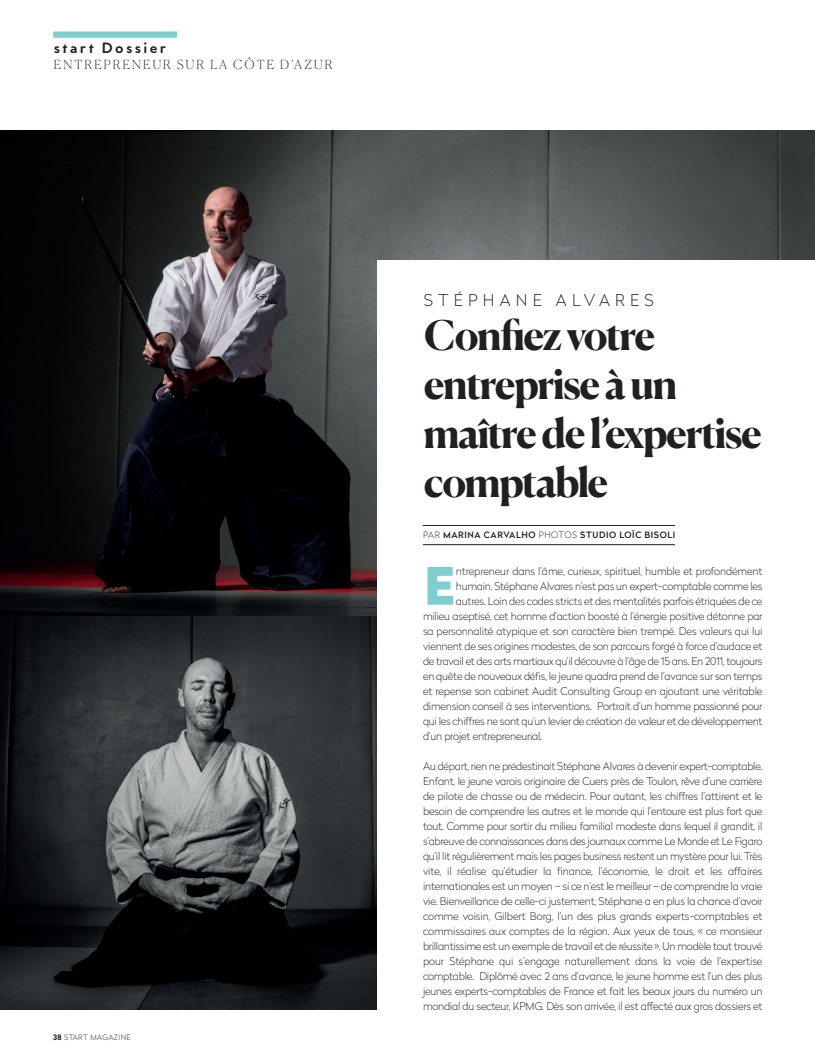
<style>
.page{position:relative;width:815px;height:1063px;background:#fff}
.page>*{position:absolute;margin:0;border:0;box-sizing:border-box;transform-origin:0 0}
.t1{font:900 51.38px "Radikal";color:#7eced0}
.t2{font:700 40.62px/48.9px "Canela";letter-spacing:-.035em;color:#231f20}
.t3{font:100 16.25px "Radikal";letter-spacing:.32em;color:#231f20}
.t4{font:800 15px "MTT Milano";letter-spacing:.15em;color:#231f20}
.t5{font:100 12.5px "Canela";letter-spacing:.17em;color:#231f20}
.t6{font:100 10.62px/15px "Radikal";letter-spacing:-.02em;color:#231f20;text-align:justify}
.t7{font:500 8.75px "Radikal";letter-spacing:.07em;color:#231f20}
.t8{font:100 7.5px "Radikal";letter-spacing:.055em;color:#231f20}
.s1{font-weight:700}
.s2{font-weight:100}
</style>
<div class="page">
<img style="left:0;top:130px;width:815px;height:486px">
<img style="left:0;top:616px;width:377px;height:393px">
<div style="left:378px;top:260px;width:437px;height:751px;background:#fff"></div>
<hr style="left:423px;top:525px;width:252px;height:1px;background:#231f20">
<hr style="left:423px;top:544px;width:252px;height:1px;background:#231f20">
<div style="left:53px;top:31px;width:124px;height:7px;background:#7eced0"></div>
<h3 class="t4" style="left:54px;top:42px;width:114px">start Dossier</h3>
<p class="t5" style="left:54px;top:60px;width:280px">ENTREPRENEUR SUR LA CÔTE d’AZUR</p>
<p class="t8" style="left:53px;top:1034px;width:79px"><span class="s1">38</span> START MAGAZINE</p>
<h3 class="t3" style="left:424px;top:294px;width:231px">STéPhANE ALVARES</h3>
<h2 class="t2" style="left:424px;top:316px;width:340px">Confiez votre entrepriseàun maîtredel’expertise comptable</h2>
<p class="t7" style="left:423px;top:532px;width:254px"><span class="s2">PAR</span> MARINA CARVALHO <span class="s2">PhoToS</span> STUDIO LOÏC BISOLI</p>
<h1 class="t1" style="left:424px;top:567px;width:33px">E</h1>
<p class="t6" style="left:456px;top:565px;width:308px">ntrepreneur dans l’âme, curieux, spirituel, humble et profondément</p>
<p class="t6" style="left:456px;top:580px;width:308px">humain, Stéphane Alvares n’est pas un expert-comptable comme les</p>
<p class="t6" style="left:456px;top:595px;width:308px">autres. Loin des codes stricts et des mentalités parfois étriquées de ce</p>
<p class="t6" style="left:423px;top:610px;width:341px">milieu aseptisé, cet homme d’action boosté à l’énergie positive détonne par</p>
<p class="t6" style="left:423px;top:625px;width:341px">sa personnalité atypique et son caractère bien trempé. Des valeurs qui lui</p>
<p class="t6" style="left:423px;top:640px;width:341px">viennent de ses origines modestes, de son parcours forgé à force d’audace et</p>
<p class="t6" style="left:423px;top:655px;width:341px">de travail et des arts martiaux qu’il découvre à l’âge de 15 ans. En 2011, toujours</p>
<p class="t6" style="left:423px;top:670px;width:341px">en quête de nouveaux défis, le jeune quadra prend de l’avance sur son temps</p>
<p class="t6" style="left:423px;top:685px;width:341px">et repense son cabinet Audit Consulting Group en ajoutant une véritable</p>
<p class="t6" style="left:423px;top:700px;width:341px">dimension conseil à ses interventions. Portrait d’un homme passionné pour</p>
<p class="t6" style="left:423px;top:715px;width:341px">qui les chiffres ne sont qu’un levier de création de valeur et de développement</p>
<p class="t6" style="left:423px;top:730px;width:121px">d’un projet entrepreneurial.</p>
<p class="t6" style="left:423px;top:760px;width:341px">Au départ, rien ne prédestinait Stéphane Alvares à devenir expert-comptable.<br>Enfant, le jeune varois originaire de Cuers près de Toulon, rêve d’une carrière de pilote de chasse ou de médecin. Pour autant, les chiffres l’attirent et le besoin de comprendre les autres et le monde qui l’entoure est plus fort que tout. Comme pour sortir du milieu familial modeste dans lequel il grandit, il s’abreuve de connaissances dans des journaux comme Le Monde et Le Figaro qu’il lit régulièrement mais les pages business restent un mystère pour lui. Très vite, il réalise qu’étudier la finance, l’économie, le droit et les affaires internationales est un moyen – si ce n’est le meilleur – de comprendre la vraie vie. Bienveillance de celle-ci justement, Stéphane a en plus la chance d’avoir comme voisin, Gilbert Borg, l’un des plus grands experts-comptables et commissaires aux comptes de la région. Aux yeux de tous, « ce monsieur brillantissime est un exemple de travail et de réussite ». Un modèle tout trouvé pour Stéphane qui s’engage naturellement dans la voie de l’expertise comptable. Diplômé avec 2 ans d’avance, le jeune homme est l’un des plus jeunes experts-comptables de France et fait les beaux jours du numéro un mondial du secteur, KPMG. Dès son arrivée, il est affecté aux gros dossiers et</p>
</div>
